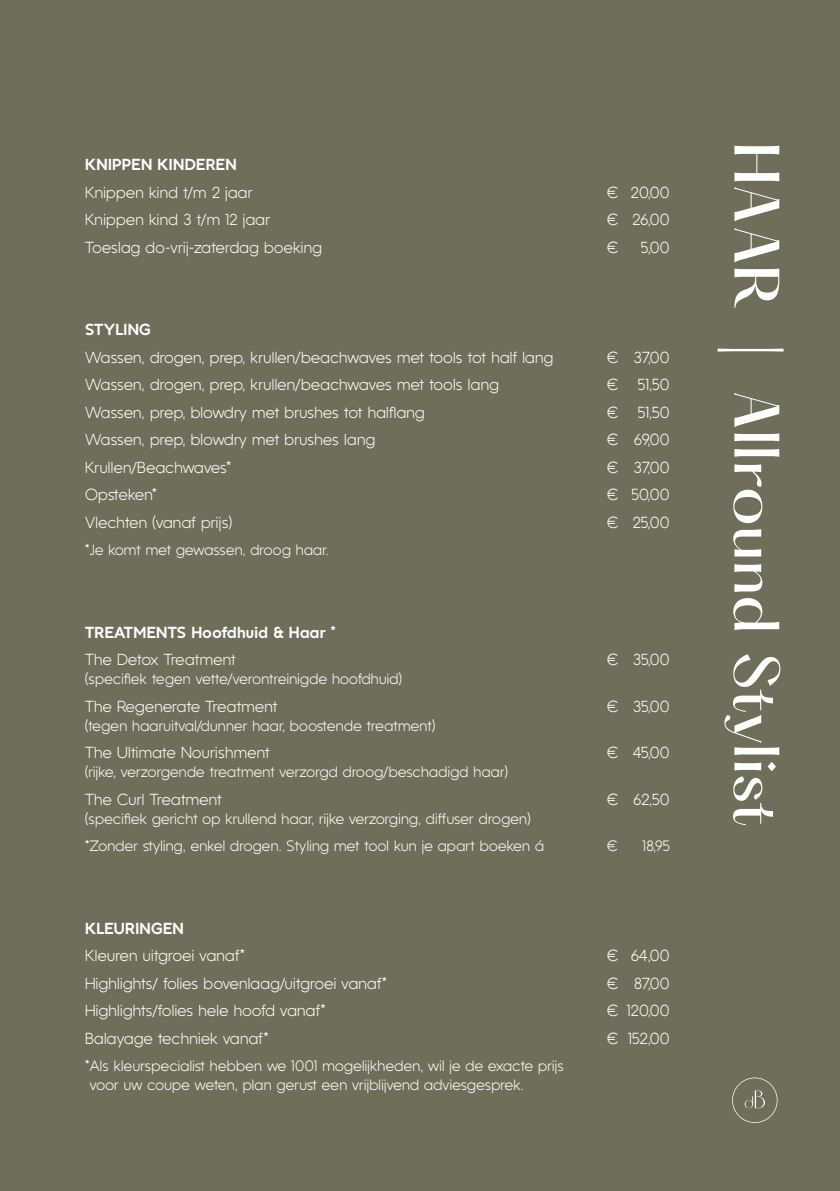
<style>
.page{position:relative;width:840px;height:1191px;background:#fff}
.page>*{position:absolute;margin:0;border:0;box-sizing:border-box;transform-origin:0 0}
.t1{font:500 56px "PP Hatton";color:#fff}
.t2{font:16px "Kontora";letter-spacing:.02em;color:#fff}
.t3{font:800 16px "Kontora";letter-spacing:.02em;color:#fff}
.t4{font:15px/27.6px "Kontora";letter-spacing:.02em;color:#fff}
</style>
<div class="page">
<div style="left:0;top:0;width:839px;height:1191px;background:#6e6e5b"></div>
<svg style="left:732px;top:1077px;width:45px;height:46px"></svg>
<p class="t3" style="left:85px;top:153px;width:153px">KNIPPEN KINDEREN</p>
<p class="t2" style="left:85px;top:182px;width:169px">Knippen kind t/m 2 jaar</p>
<p class="t2" style="left:607px;top:182px;width:64px">€ 20,00</p>
<p class="t2" style="left:85px;top:209px;width:186px">Knippen kind 3 t/m 12 jaar</p>
<p class="t2" style="left:607px;top:209px;width:64px">€ 26,00</p>
<p class="t2" style="left:85px;top:237px;width:238px">Toeslag do-vrij-zaterdag boeking</p>
<p class="t2" style="left:607px;top:237px;width:13px">€</p>
<p class="t2" style="left:640px;top:237px;width:30px">5,00</p>
<p class="t3" style="left:85px;top:318px;width:67px">STYLING</p>
<p class="t2" style="left:85px;top:347px;width:469px">Wassen, drogen, prep, krullen/beachwaves met tools tot half lang</p>
<p class="t2" style="left:607px;top:347px;width:64px">€ 37,00</p>
<p class="t2" style="left:85px;top:374px;width:415px">Wassen, drogen, prep, krullen/beachwaves met tools lang</p>
<p class="t2" style="left:607px;top:374px;width:64px">€ 51,50</p>
<p class="t2" style="left:85px;top:402px;width:341px">Wassen, prep, blowdry met brushes tot halflang</p>
<p class="t2" style="left:607px;top:402px;width:64px">€ 51,50</p>
<p class="t2" style="left:85px;top:429px;width:291px">Wassen, prep, blowdry met brushes lang</p>
<p class="t2" style="left:607px;top:429px;width:64px">€ 69,00</p>
<p class="t2" style="left:85px;top:457px;width:148px">Krullen/Beachwaves*</p>
<p class="t2" style="left:607px;top:457px;width:64px">€ 37,00</p>
<p class="t2" style="left:85px;top:484px;width:73px">Opsteken*</p>
<p class="t2" style="left:607px;top:484px;width:64px">€ 50,00</p>
<p class="t2" style="left:85px;top:512px;width:148px">Vlechten (vanaf prijs)</p>
<p class="t2" style="left:607px;top:512px;width:64px">€ 25,00</p>
<p class="t4" style="left:85px;top:536px;width:245px">*Je komt met gewassen, droog haar.</p>
<p class="t3" style="left:85px;top:621px;width:252px">TREATMENTS Hoofdhuid &amp; Haar *</p>
<p class="t2" style="left:85px;top:649px;width:152px">The Detox Treatment</p>
<p class="t2" style="left:607px;top:649px;width:64px">€ 35,00</p>
<p class="t4" style="left:85px;top:665px;width:318px">(specifiek tegen vette/verontreinigde hoofdhuid)</p>
<p class="t2" style="left:85px;top:696px;width:194px">The Regenerate Treatment</p>
<p class="t2" style="left:607px;top:696px;width:64px">€ 35,00</p>
<p class="t4" style="left:85px;top:711px;width:351px">(tegen haaruitval/dunner haar, boostende treatment)</p>
<p class="t2" style="left:85px;top:742px;width:186px">The Ultimate Nourishment</p>
<p class="t2" style="left:607px;top:742px;width:64px">€ 45,00</p>
<p class="t4" style="left:85px;top:758px;width:424px">(rijke, verzorgende treatment verzorgd droog/beschadigd haar)</p>
<p class="t2" style="left:85px;top:789px;width:138px">The Curl Treatment</p>
<p class="t2" style="left:607px;top:789px;width:64px">€ 62,50</p>
<p class="t4" style="left:85px;top:804px;width:460px">(specifiek gericht op krullend haar, rijke verzorging, diffuser drogen) *Zonder styling, enkel drogen. Styling met tool kun je apart boeken á</p>
<p class="t4" style="left:607px;top:832px;width:12px">€</p>
<p class="t4" style="left:642px;top:832px;width:29px">18,95</p>
<p class="t3" style="left:85px;top:917px;width:100px">KLEURINGEN</p>
<p class="t2" style="left:85px;top:946px;width:161px">Kleuren uitgroei vanaf*</p>
<p class="t2" style="left:607px;top:946px;width:64px">€ 64,00</p>
<p class="t2" style="left:85px;top:973px;width:303px">Highlights/ folies bovenlaag/uitgroei vanaf*</p>
<p class="t2" style="left:607px;top:973px;width:64px">€ 87,00</p>
<p class="t2" style="left:85px;top:1001px;width:242px">Highlights/folies hele hoofd vanaf*</p>
<p class="t2" style="left:607px;top:1001px;width:64px">€ 120,00</p>
<p class="t2" style="left:85px;top:1028px;width:185px">Balayage techniek vanaf*</p>
<p class="t2" style="left:607px;top:1028px;width:64px">€ 152,00</p>
<p class="t4" style="left:90px;top:1056px;width:475px;line-height:19px;text-indent:-5px">*Als kleurspecialist hebben we 1001 mogelijkheden, wil je de exacte prijs voor uw coupe weten, plan gerust een vrijblijvend adviesgesprek.</p>
<h1 class="t1" style="left:786px;top:142px;width:687px;rotate:90deg">HAAR | Allround Stylist</h1>
</div>
